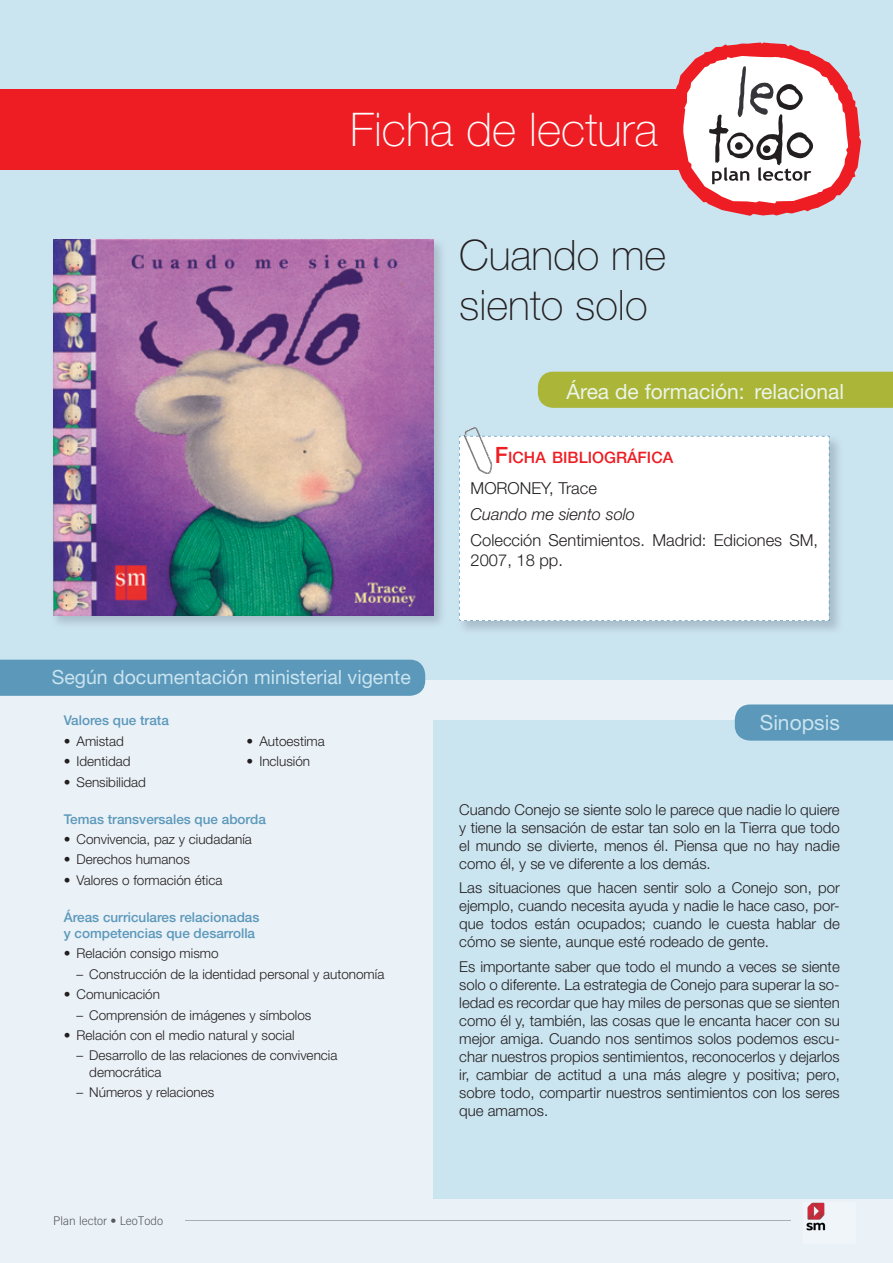
<style>
.page{position:relative;width:893px;height:1263px;background:#cae4f0}
.page>*{position:absolute;margin:0;border:0;box-sizing:border-box;transform-origin:0 0}
.t1{font:100 46.5px "Helvetica Neue LT Std";color:#fff}
.t2{font:100 42px/50.4px "Helvetica Neue LT Std";color:#231f20}
.t3{font:21px "Helvetica Neue LT Std";color:#ebf5ea}
.t4{font:21px "Helvetica Neue LT Std";color:#cae4f0}
.t5{font:19.5px "Helvetica Neue LT Std";color:#cae4f0}
.t6{font:300 16.5px/26.2px "Helvetica Neue LT Std";color:#231f20}
.t7{font:500 15.75px "Helvetica Neue LT Std";color:#ee1d23}
.t8{font:300 15px/18px "Helvetica Neue LT Std";color:#231f20;text-align:justify}
.t9{font:300 13.5px/16.2px "Helvetica Neue LT Std";color:#231f20}
.t10{font:500 13.5px/16.2px "Helvetica Neue LT Std";color:#5b98ba}
.t11{font:300 12px "Trade Gothic";color:#57585a}
.s1{font-size:22.5px}
.s2{font-style:italic}
</style>
<div class="page">
<div style="left:0;top:89px;width:806px;height:80px;background:#ee1d23"></div>
<svg style="left:670px;top:43px;width:191px;height:173px"></svg>
<img style="left:53px;top:239px;width:389px;height:385px">
<img style="left:54px;top:240px;width:379px;height:375px">
<div style="left:459px;top:427px;width:371px;height:194px;background:#fff"></div>
<div style="left:0;top:680px;width:893px;height:583px;background:#eaf1f7"></div>
<div style="left:434px;top:720px;width:459px;height:479px;background:#cae4f0"></div>
<div style="left:735px;top:704px;width:158px;height:37px;background:#5b98ba"></div>
<div style="left:538px;top:372px;width:355px;height:36px;background:#abb537"></div>
<div style="left:0;top:660px;width:425px;height:36px;background:#5b98ba"></div>
<hr style="left:185px;top:1220px;width:605px;height:1px;background:#acaeb3">
<img style="left:347px;top:245px;width:47px;height:67px">
<div style="left:803px;top:1202px;width:52px;height:41px;background:#f0f5f9"></div>
<img style="left:790px;top:1202px;width:36px;height:29px">
<p class="t1" style="left:350px;top:103px;width:309px">Ficha de lectura</p>
<p class="t2" style="left:459px;top:229px;width:208px">Cuando me siento solo</p>
<p class="t3" style="left:566px;top:379px;width:279px">Área de formación: relacional</p>
<p class="t5" style="left:52px;top:665px;width:361px">Según documentación ministerial vigente</p>
<p class="t10" style="left:64px;top:712px;width:107px">Valores que trata</p>
<p class="t9" style="left:64px;top:733px;width:62px">• Amistad</p>
<p class="t9" style="left:247px;top:733px;width:80px">• Autoestima</p>
<p class="t9" style="left:64px;top:753px;width:68px">• Identidad</p>
<p class="t9" style="left:247px;top:753px;width:65px">• Inclusión</p>
<p class="t9" style="left:64px;top:774px;width:84px">• Sensibilidad</p>
<p class="t10" style="left:64px;top:810px;width:204px">Temas transversales que aborda</p>
<p class="t9" style="left:64px;top:831px;width:190px">• Convivencia, paz y ciudadanía</p>
<p class="t9" style="left:64px;top:851px;width:128px">• Derechos humanos</p>
<p class="t9" style="left:64px;top:872px;width:160px">• Valores o formación ética</p>
<p class="t10" style="left:64px;top:908px;width:197px">Áreas curriculares relacionadas y competencias que desarrolla</p>
<p class="t9" style="left:64px;top:945px;width:156px">• Relación consigo mismo</p>
<p class="t9" style="left:77px;top:965px;width:309px">– Construcción de la identidad personal y autonomía</p>
<p class="t9" style="left:64px;top:986px;width:98px">• Comunicación</p>
<p class="t9" style="left:77px;top:1006px;width:236px">– Comprensión de imágenes y símbolos</p>
<p class="t9" style="left:64px;top:1027px;width:232px">• Relación con el medio natural y social</p>
<p class="t9" style="left:89px;top:1047px;width:250px;text-indent:-13px">– Desarrollo de las relaciones de convivencia democrática</p>
<p class="t9" style="left:77px;top:1084px;width:139px">– Números y relaciones</p>
<p class="t11" style="left:53px;top:1214px;width:112px">Plan lector • LeoTodo</p>
<p class="t7" style="left:495px;top:448px;width:180px"><span class="s1">F</span>ICHA BIBLIOGRÁFICA</p>
<p class="t6" style="left:471px;top:474px;width:349px">MORONEY, Trace<br><span class="s2">Cuando me siento solo<br></span>Colección Sentimientos. Madrid: Ediciones SM,</p>
<p class="t6" style="left:471px;top:547px;width:94px">2007, 18 pp.</p>
<p class="t4" style="left:760px;top:710px;width:82px">Sinopsis</p>
<p class="t8" style="left:459px;top:800px;width:382px">Cuando Conejo se siente solo le parece que nadie lo quiere y tiene la sensación de estar tan solo en la Tierra que todo el mundo se divierte, menos él. Piensa que no hay nadie como él, y se ve diferente a los demás.</p>
<p class="t8" style="left:459px;top:878px;width:382px">Las situaciones que hacen sentir solo a Conejo son, por ejemplo, cuando necesita ayuda y nadie le hace caso, por&shy;que todos están ocupados; cuando le cuesta hablar de cómo se siente, aunque esté rodeado de gente.</p>
<p class="t8" style="left:459px;top:957px;width:382px">Es importante saber que todo el mundo a veces se siente solo o diferente. La estrategia de Conejo para superar la so&shy;ledad es recordar que hay miles de personas que se sienten como él y, también, las cosas que le encanta hacer con su mejor amiga. Cuando nos sentimos solos podemos escu&shy;char nuestros propios sentimientos, reconocerlos y dejarlos ir, cambiar de actitud a una más alegre y positiva; pero, sobre todo, compartir nuestros sentimientos con los seres que amamos.</p>
</div>
